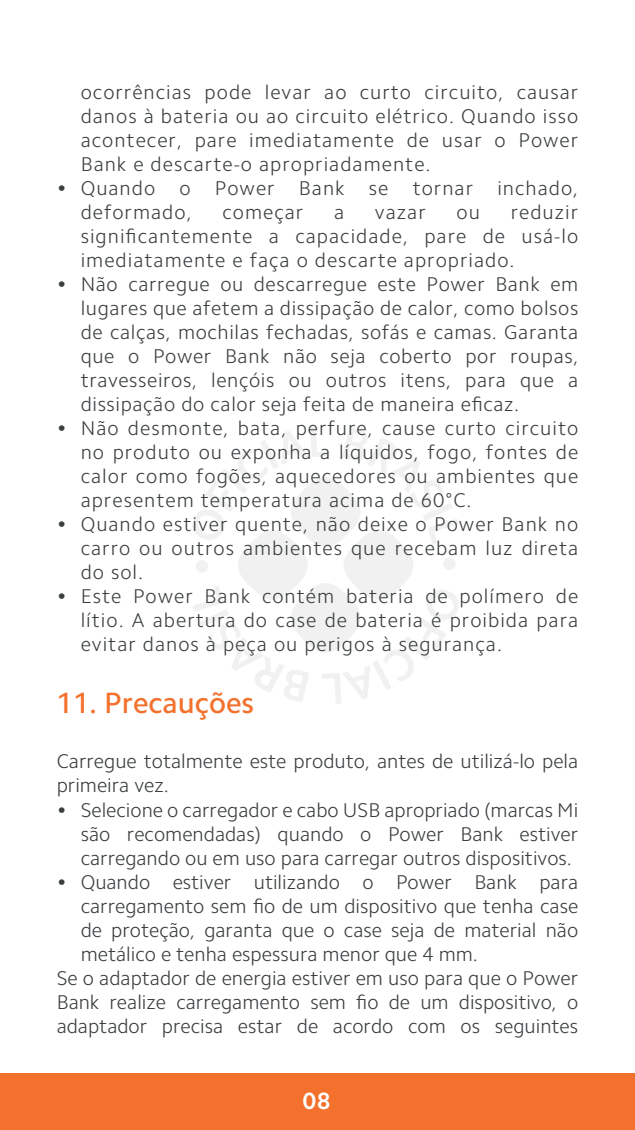
<style>
.page{position:relative;width:635px;height:1130px;background:#fff}
.page>*{position:absolute;margin:0;border:0;box-sizing:border-box;transform-origin:0 0}
.t1{font:500 29.6px "Camphor Pro";color:#f3712c}
.t2{font:700 23.6px "Camphor Pro";color:#fff}
.t3{font:300 20px/24px "Camphor Pro";color:#3b3f41;text-align:justify}
.t4{font:300 20px/24px "Camphor Pro";letter-spacing:.05em;color:#3b3f41}
</style>
<div class="page">
<svg style="left:193px;top:426px;width:266px;height:277px"></svg>
<div style="left:0;top:1073px;width:635px;height:56px;background:#f3712c"></div>
<p class="t3" style="left:81px;top:80px;width:499px">ocorrências pode levar ao curto circuito, causar danos à bateria ou ao circuito elétrico. Quando isso acontecer, pare imediatamente de usar o Power Bank e descarte-o apropriadamente.</p>
<p class="t4" style="left:81px;top:176px;width:499px;text-indent:-24px">• Quando o Power Bank se tornar inchado, deformado,</p>
<p class="t3" style="left:81px;top:200px;width:499px;text-indent:430px">reduzir significantemente a capacidade, pare de usá-lo imediatamente e faça o descarte apropriado.</p>
<p class="t3" style="left:81px;top:272px;width:499px;text-indent:-24px">• Não carregue ou descarregue este Power Bank em lugares que afetem a dissipação de calor, como bolsos de calças, mochilas fechadas, sofás e camas. Garanta que o Power Bank não seja coberto por roupas, travesseiros, lençóis ou outros itens, para que a dissipação do calor seja feita de maneira eficaz.</p>
<p class="t3" style="left:81px;top:416px;width:499px;text-indent:-24px">• Não desmonte, bata, perfure, cause curto circuito no produto ou exponha a líquidos, fogo, fontes de calor como fogões, aquecedores ou ambientes que apresentem temperatura acima de 60°C.</p>
<p class="t3" style="left:81px;top:512px;width:499px;text-indent:-24px">• Quando estiver quente, não deixe o Power Bank no carro ou outros ambientes que recebam luz direta do sol.</p>
<p class="t3" style="left:81px;top:584px;width:499px;text-indent:-24px">• Este Power Bank contém bateria de polímero de lítio. A abertura do case de bateria é proibida para evitar danos à peça ou perigos à segurança.</p>
<h1 class="t1" style="left:56px;top:685px;width:199px">11. Precauções</h1>
<p class="t3" style="left:57px;top:749px;width:523px">Carregue totalmente este produto, antes de utilizá-lo pela primeira vez.</p>
<p class="t3" style="left:81px;top:797px;width:499px;text-indent:-24px">• Selecione o carregador e cabo USB apropriado (marcas Mi são recomendadas) quando o Power Bank estiver carregando ou em uso para carregar outros dispositivos.</p>
<p class="t3" style="left:57px;top:869px;width:523px">• Quando estiver utilizando o Power Bank para</p>
<p class="t3" style="left:81px;top:893px;width:499px">carregamento sem fio de um dispositivo que tenha case</p>
<p class="t3" style="left:81px;top:917px;width:499px">de proteção, garanta que o case seja de material não</p>
<p class="t3" style="left:81px;top:941px;width:399px">metálico e tenha espessura menor que 4 mm.</p>
<p class="t3" style="left:57px;top:965px;width:523px">Se o adaptador de energia estiver em uso para que o Power</p>
<p class="t3" style="left:57px;top:989px;width:523px">Bank realize carregamento sem fio de um dispositivo, o</p>
<p class="t3" style="left:57px;top:1013px;width:523px">adaptador precisa estar de acordo com os seguintes</p>
<p class="t4" style="left:222px;top:200px;width:83px">começar</p>
<p class="t3" style="left:334px;top:200px;width:12px">a</p>
<p class="t3" style="left:375px;top:200px;width:52px">vazar</p>
<p class="t3" style="left:457px;top:200px;width:25px">ou</p>
<p class="t2" style="left:303px;top:1087px;width:29px">08</p>
</div>
